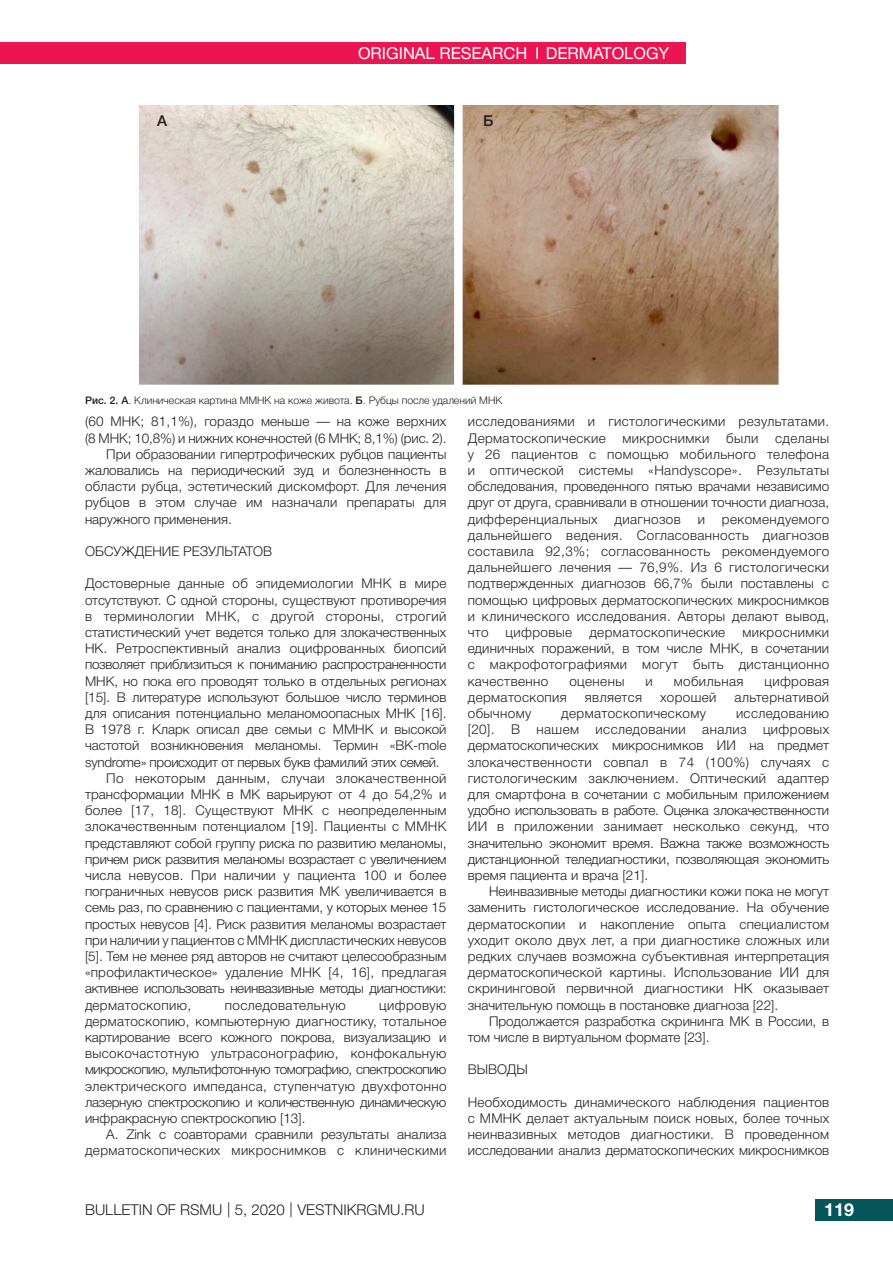
<style>
.page{position:relative;width:893px;height:1263px;background:#fff}
.page>*{position:absolute;margin:0;border:0;box-sizing:border-box;transform-origin:0 0}
.t1{font:700 18px "Helvetica Neue Cyr";color:#fff}
.t2{font:16.5px "Helvetica Neue Cyr";color:#fff}
.t3{font:300 15px "Helvetica Neue Cyr";color:#231f20}
.t4{font:500 15px "Helvetica Neue Cyr";color:#231f20}
.t5{font:300 13.5px/16.2px "Helvetica Neue Cyr";color:#231f20;text-align:justify}
.t6{font:300 13.5px/16.2px "Helvetica Neue Cyr";letter-spacing:.03em;color:#231f20;text-align:right}
.t7{font:300 10.5px "Helvetica Neue Cyr";color:#231f20}
.s1{font-weight:500}
</style>
<div class="page">
<div style="left:815px;top:1199px;width:78px;height:21px;background:#06555a"></div>
<div style="left:0;top:43px;width:685px;height:21px;background:#ec1553"></div>
<svg style="left:536px;top:47px;width:2px;height:12px"></svg>
<img style="left:139px;top:106px;width:640px;height:278px">
<p class="t2" style="left:358px;top:44px;width:313px">ORIGINAL RESEARCH DERMATOLOGY</p>
<p class="t4" style="left:157px;top:112px;width:12px">А</p>
<p class="t4" style="left:483px;top:112px;width:12px">Б</p>
<p class="t7" style="left:85px;top:395px;width:419px"><span class="s1">Рис. 2. А</span>. Клиническая картина ММНК на коже живота. <span class="s1">Б</span>. Рубцы после удалений МНК</p>
<p class="t5" style="left:85px;top:414px;width:363px">(60 МНК; 81,1%), гораздо меньше — на коже верхних</p>
<p class="t5" style="left:85px;top:430px;width:363px">(8 МНК; 10,8%) и нижних конечностей (6 МНК; 8,1%) (рис. 2).</p>
<p class="t5" style="left:85px;top:446px;width:363px;text-indent:21px">При образовании гипертрофических рубцов пациенты жаловались на периодический зуд и болезненность в области рубца, эстетический дискомфорт. Для лечения рубцов в этом случае им назначали препараты для наружного применения.</p>
<p class="t5" style="left:85px;top:543px;width:189px">ОБСУЖДЕНИЕ РЕЗУЛЬТАТОВ</p>
<p class="t5" style="left:85px;top:576px;width:363px">Достоверные данные об эпидемиологии МНК в мире отсутствуют. С одной стороны, существуют противоречия в терминологии МНК, с другой стороны, строгий статистический учет ведется только для злокачественных НК. Ретроспективный анализ оцифрованных биопсий позволяет приблизиться к пониманию распространенности МНК, но пока его проводят только в отдельных регионах [15]. В литературе используют большое число терминов для описания потенциально меланомоопасных МНК [16].<br>В 1978 г. Кларк описал две семьи с ММНК и высокой частотой возникновения меланомы. Термин «BK-mole syndrome» происходит от первых букв фамилий этих семей.</p>
<p class="t5" style="left:85px;top:770px;width:363px;text-indent:21px">По некоторым данным, случаи злокачественной трансформации МНК в МК варьируют от 4 до 54,2% и более [17, 18]. Существуют МНК с неопределенным злокачественным потенциалом [19]. Пациенты с ММНК представляют собой группу риска по развитию меланомы, причем риск развития меланомы возрастает с увеличением числа невусов. При наличии у пациента 100 и более пограничных невусов риск развития МК увеличивается в семь раз, по сравнению с пациентами, у которых менее 15 простых невусов [4]. Риск развития меланомы возрастает при наличии у пациентов с ММНК диспластических невусов [5]. Тем не менее ряд авторов не считают целесообразным «профилактическое» удаление МНК [4, 16], предлагая активнее использовать неинвазивные методы диагностики:</p>
<p class="t6" style="left:85px;top:997px;width:108px">дерматоскопию,</p>
<p class="t6" style="left:225px;top:997px;width:122px">последовательную</p>
<p class="t5" style="left:85px;top:997px;width:363px;text-indent:294px">цифровую дерматоскопию, компьютерную диагностику, тотальное картирование всего кожного покрова, визуализацию и высокочастотную ультрасонографию, конфокальную микроскопию, мультифотонную томографию, спектроскопию электрического импеданса, ступенчатую двухфотонно лазерную спектроскопию и количественную динамическую инфракрасную спектроскопию [13].</p>
<p class="t6" style="left:85px;top:1126px;width:363px">A. Zink с соавторами сравнили результаты анализа дерматоскопических микроснимков с клиническими</p>
<p class="t3" style="left:227px;top:1201px;width:5px">|</p>
<p class="t3" style="left:289px;top:1201px;width:5px">|</p>
<p class="t3" style="left:85px;top:1202px;width:341px">BULLETIN OF RSMU 5, 2020 VESTNIKRGMU.RU</p>
<p class="t5" style="left:468px;top:414px;width:363px">исследованиями и гистологическими результатами.<br>Дерматоскопические микроснимки были сделаны у 26 пациентов с помощью мобильного телефона и оптической системы «Handyscope». Результаты обследования, проведенного пятью врачами независимо друг от друга, сравнивали в отношении точности диагноза, дифференциальных</p>
<p class="t5" style="left:468px;top:511px;width:363px;text-indent:254px">рекомендуемого дальнейшего ведения. Согласованность диагнозов составила 92,3%; согласованность рекомендуемого дальнейшего лечения — 76,9%. Из 6 гистологически подтвержденных диагнозов 66,7% были поставлены с помощью цифровых дерматоскопических микроснимков и клинического исследования. Авторы делают вывод, что</p>
<p class="t6" style="left:615px;top:511px;width:68px">диагнозов</p>
<p class="t5" style="left:698px;top:511px;width:9px">и</p>
<p class="t6" style="left:506px;top:624px;width:68px">цифровые</p>
<p class="t6" style="left:589px;top:624px;width:137px">дерматоскопические</p>
<p class="t5" style="left:468px;top:624px;width:363px;text-indent:275px">микроснимки единичных поражений, в том числе МНК, в сочетании с макрофотографиями могут быть дистанционно качественно</p>
<p class="t6" style="left:569px;top:673px;width:56px">оценены</p>
<p class="t5" style="left:645px;top:673px;width:9px">и</p>
<p class="t6" style="left:674px;top:673px;width:71px">мобильная</p>
<p class="t6" style="left:764px;top:673px;width:66px">цифровая</p>
<p class="t6" style="left:468px;top:689px;width:101px">дерматоскопия</p>
<p class="t6" style="left:585px;top:689px;width:59px">является</p>
<p class="t6" style="left:660px;top:689px;width:58px">хорошей</p>
<p class="t6" style="left:734px;top:689px;width:96px">альтернативой</p>
<p class="t6" style="left:468px;top:705px;width:65px">обычному</p>
<p class="t6" style="left:561px;top:705px;width:146px">дерматоскопическому</p>
<p class="t5" style="left:468px;top:705px;width:363px;text-indent:268px">исследованию [20]. В нашем исследовании анализ цифровых дерматоскопических микроснимков ИИ на предмет злокачественности совпал в 74 (100%) случаях с гистологическим заключением. Оптический адаптер для смартфона в сочетании с мобильным приложением удобно использовать в работе. Оценка злокачественности ИИ в приложении занимает несколько секунд, что значительно экономит время. Важна также возможность дистанционной теледиагностики, позволяющая экономить время пациента и врача [21].</p>
<p class="t5" style="left:468px;top:883px;width:363px;text-indent:21px">Неинвазивные методы диагностики кожи пока не могут заменить гистологическое исследование. На обучение дерматоскопии и накопление опыта специалистом уходит около двух лет, а при диагностике сложных или редких случаев возможна субъективная интерпретация дерматоскопической картины. Использование ИИ для скрининговой первичной диагностики НК оказывает значительную помощь в постановке диагноза [22].</p>
<p class="t5" style="left:468px;top:1013px;width:363px;text-indent:21px">Продолжается разработка скрининга МК в России, в том числе в виртуальном формате [23].</p>
<p class="t5" style="left:468px;top:1062px;width:61px">ВЫВОДЫ</p>
<p class="t5" style="left:468px;top:1094px;width:363px">Необходимость динамического наблюдения пациентов с ММНК делает актуальным поиск новых, более точных неинвазивных методов диагностики. В проведенном исследовании анализ дерматоскопических микроснимков</p>
<h1 class="t1" style="left:824px;top:1200px;width:32px">119</h1>
</div>
